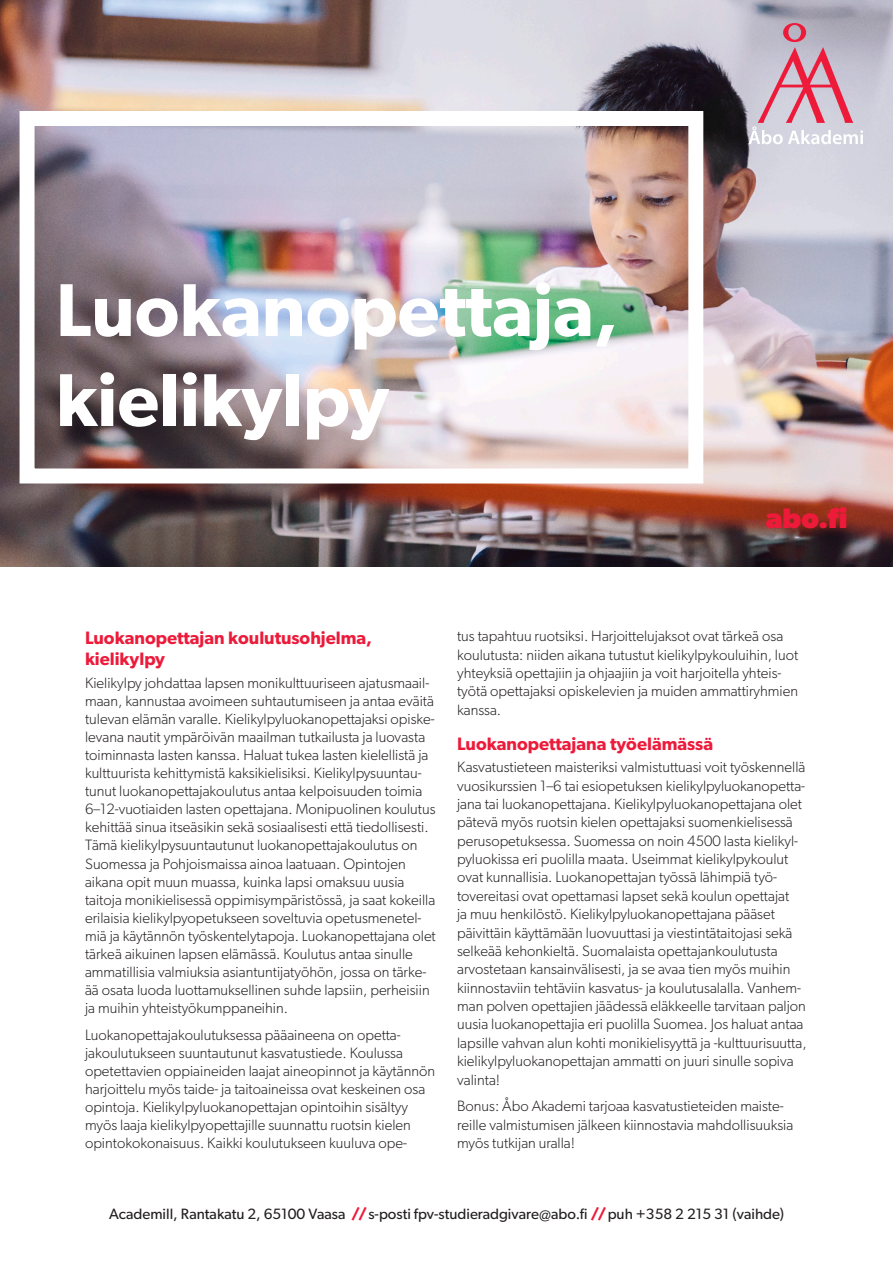
<style>
.page{position:relative;width:893px;height:1263px;background:#fff}
.page>*{position:absolute;margin:0;border:0;box-sizing:border-box;transform-origin:0 0}
.H0{font:600 75px/90px "Gibson";color:#fff}
.t1{font:700 28.35px "Gibson";color:#ed1a3a}
.t2{font:600 18px/21.6px "Gibson";color:#ed1a3a}
.Bröd{font:300 15px/18px "Gibson";color:#231f20}
.t3{font:15px "Gibson";color:#231f20}
.s1{font-weight:700;color:#ed1a3a}
</style>
<div class="page">
<img style="left:0;top:0;width:893px;height:566px">
<svg style="left:748px;top:23px;width:115px;height:121px;background:#ceafbe"></svg>
<p class="H0" style="left:56px;top:263px;width:564px">Luokanopettaja, kielikylpy</p>
<p class="t1" style="left:766px;top:501px;width:83px">abo.fi</p>
<h2 class="t2" style="left:85px;top:626px;width:289px">Luokanopettajan koulutusohjelma, kielikylpy</h2>
<p class="Bröd" style="left:85px;top:673px;width:352px">Kielikylpy johdattaa lapsen monikulttuuriseen ajatusmaail&shy;maan, kannustaa avoimeen suhtautumiseen ja antaa eväitä tulevan elämän varalle. Kielikylpyluokanopettajaksi opiske&shy;levana nautit ympäröivän maailman tutkailusta ja luovasta toiminnasta lasten kanssa. Haluat tukea lasten kielellistä ja kulttuurista kehittymistä kaksikielisiksi. Kielikylpysuuntau&shy;tunut luokanopettajakoulutus antaa kelpoisuuden toimia 6–12-vuotiaiden lasten opettajana. Monipuolinen koulutus kehittää sinua itseäsikin sekä sosiaalisesti että tiedollisesti.<br>Tämä kielikylpysuuntautunut luokanopettajakoulutus on Suomessa ja Pohjoismaissa ainoa laatuaan. Opintojen aikana opit muun muassa, kuinka lapsi omaksuu uusia taitoja monikielisessä oppimisympäristössä, ja saat kokeilla erilaisia kielikylpyopetukseen soveltuvia opetusmenetel&shy;miä ja käytännön työskentelytapoja. Luokanopettajana olet tärkeä aikuinen lapsen elämässä. Koulutus antaa sinulle ammatillisia valmiuksia asiantuntijatyöhön, jossa on tärke&shy;ää osata luoda luottamuksellinen suhde lapsiin, perheisiin ja muihin yhteistyökumppaneihin.</p>
<p class="Bröd" style="left:85px;top:1025px;width:351px">Luokanopettajakoulutuksessa pääaineena on opetta&shy;jakoulutukseen suuntautunut kasvatustiede. Koulussa opetettavien oppiaineiden laajat aineopinnot ja käytännön harjoittelu myös taide- ja taitoaineissa ovat keskeinen osa opintoja. Kielikylpyluokanopettajan opintoihin sisältyy myös laaja kielikylpyopettajille suunnattu ruotsin kielen opintokokonaisuus. Kaikki koulutukseen kuuluva ope-</p>
<p class="Bröd" style="left:457px;top:627px;width:343px">tus tapahtuu ruotsiksi. Harjoittelujaksot ovat tärkeä osa koulutusta: niiden aikana tutustut kielikylpykouluihin, luot yhteyksiä opettajiin ja ohjaajiin ja voit harjoitella yhteis&shy;työtä opettajaksi opiskelevien ja muiden ammattiryhmien kanssa.</p>
<h2 class="t2" style="left:457px;top:732px;width:257px">Luokanopettajana työelämässä</h2>
<p class="Bröd" style="left:457px;top:758px;width:351px">Kasvatustieteen maisteriksi valmistuttuasi voit työskennellä vuosikurssien 1–6 tai esiopetuksen kielikylpyluokanopetta&shy;jana tai luokanopettajana. Kielikylpyluokanopettajana olet pätevä myös ruotsin kielen opettajaksi suomenkielisessä perusopetuksessa. Suomessa on noin 4500 lasta kielikyl&shy;pyluokissa eri puolilla maata. Useimmat kielikylpykoulut ovat kunnallisia. Luokanopettajan työssä lähimpiä työ&shy;tovereitasi ovat opettamasi lapset sekä koulun opettajat<br>ja muu henkilöstö. Kielikylpyluokanopettajana pääset päivittäin käyttämään luovuuttasi ja viestintätaitojasi sekä selkeää kehonkieltä. Suomalaista opettajankoulutusta arvostetaan kansainvälisesti, ja se avaa tien myös muihin kiinnostaviin tehtäviin kasvatus- ja koulutusalalla. Vanhem&shy;man polven opettajien jäädessä eläkkeelle tarvitaan paljon uusia luokanopettajia eri puolilla Suomea. Jos haluat antaa lapsille vahvan alun kohti monikielisyyttä ja -kulttuurisuutta, kielikylpyluokanopettajan ammatti on juuri sinulle sopiva valinta!</p>
<p class="Bröd" style="left:457px;top:1097px;width:338px">Bonus: Åbo Akademi tarjoaa kasvatustieteiden maiste&shy;reille valmistumisen jälkeen kiinnostavia mahdollisuuksia myös tutkijan uralla!</p>
<p class="t3" style="left:109px;top:1205px;width:676px">Academill, Rantakatu 2, 65100 Vaasa <span class="s1">//</span> s-posti fpv-studieradgivare@abo.fi <span class="s1">//</span> puh +358 2 215 31 (vaihde)</p>
</div>
